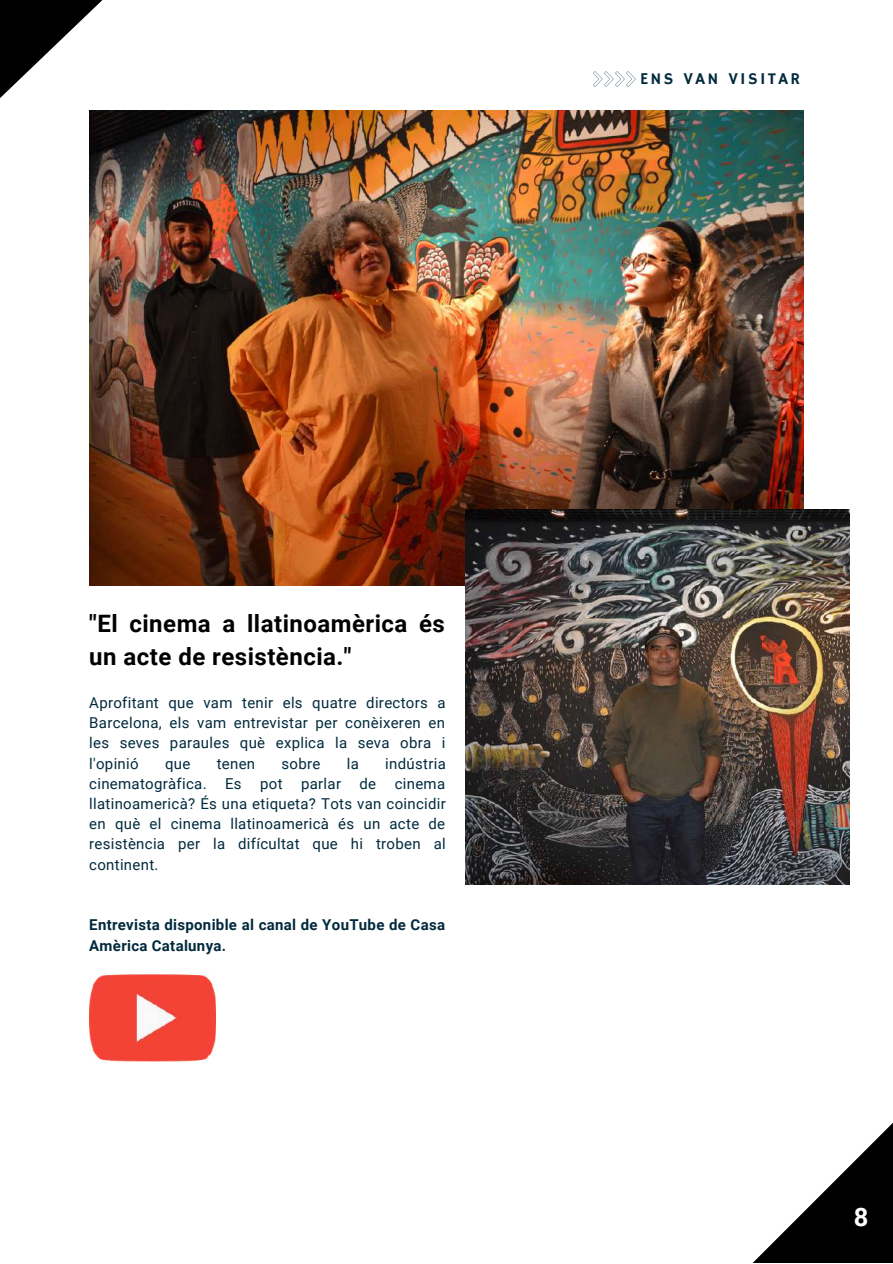
<style>
.page{position:relative;width:893px;height:1264px;background:#fff}
.page>*{position:absolute;margin:0;border:0;box-sizing:border-box;transform-origin:0 0}
.t1{font:700 25.5px "Roboto";color:#fff}
.t2{font:700 24px/32.5px "Roboto";letter-spacing:.02em;color:#000}
.t3{font:16.5px "Hammersmith One";letter-spacing:.14em;color:#022a3d}
.t4{font:15px/20.2px "Roboto";letter-spacing:.02em;color:#022a3d;text-align:justify}
.t5{font:700 15px/20.2px "Roboto";letter-spacing:.02em;color:#022a3d}
</style>
<div class="page">
<svg style="left:753px;top:1123px;width:139px;height:139px"></svg>
<svg style="left:0;top:0;width:103px;height:98px"></svg>
<img style="left:89px;top:110px;width:714px;height:475px">
<img style="left:465px;top:510px;width:384px;height:374px">
<img style="left:89px;top:974px;width:126px;height:88px">
<svg style="left:593px;top:71px;width:42px;height:16px"></svg>
<p class="t3" style="left:640px;top:69px;width:161px">ENS VAN VISITAR</p>
<h2 class="t2" style="left:89px;top:608px;width:357px">"El cinema a llatinoamèrica és un acte de resistència."</h2>
<p class="t4" style="left:89px;top:692px;width:358px">Aprofitant que vam tenir els quatre directors a Barcelona, els vam entrevistar per conèixeren en les seves paraules què explica la seva obra i l'opinió</p>
<p class="t4" style="left:89px;top:753px;width:358px;text-indent:296px">indústria cinematogràfica. Es pot parlar de cinema llatinoamericà? És una etiqueta? Tots van coincidir en què el cinema llatinoamericà és un acte de resistència per la difícultat que hi troben al continent.</p>
<p class="t4" style="left:165px;top:753px;width:27px">que</p>
<p class="t4" style="left:217px;top:753px;width:40px">tenen</p>
<p class="t4" style="left:281px;top:753px;width:40px">sobre</p>
<p class="t4" style="left:347px;top:753px;width:14px">la</p>
<p class="t5" style="left:89px;top:915px;width:357px">Entrevista disponible al canal de YouTube de Casa<br>Amèrica Catalunya.</p>
<h1 class="t1" style="left:853px;top:1202px;width:16px">8</h1>
</div>
